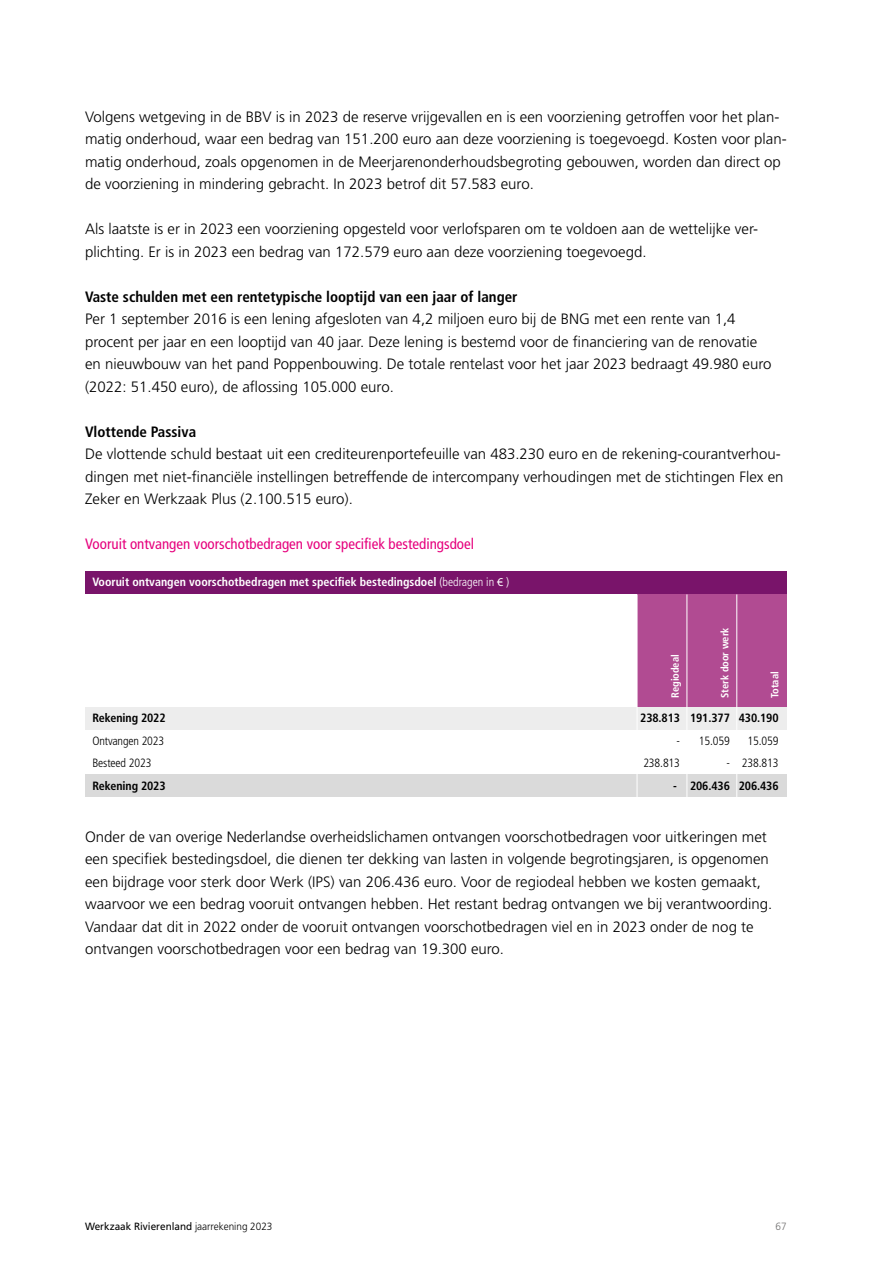
<style>
.page{position:relative;width:893px;height:1263px;background:#fff}
.page>*{position:absolute;margin:0;border:0;box-sizing:border-box;transform-origin:0 0}
.t1{font:300 15px/22.5px "Frutiger LT Std";color:#000}
.t2{font:700 condensed 15px "Frutiger LT Std";color:#000}
.t3{font:condensed 15px "Frutiger LT Std";color:#e6007d}
.t4{font:700 condensed 12px "Frutiger LT Std";color:#fff}
.t5{font:700 condensed 12px "Frutiger LT Std";letter-spacing:-.01em;color:#000}
.t6{font:300 condensed 12px "Frutiger LT Std";letter-spacing:-.01em;color:#000}
.t7{font:10.5px "Frutiger LT Std";color:#000;scale:.95 1}
.t8{font:700 condensed 10.5px "Frutiger LT Std";letter-spacing:-.005em;color:#fff}
.t9{font:300 10.5px "Frutiger LT Std";color:#706f6f;scale:.95 1}
.s1{font-weight:300}
.s2{font-family:"Myriad Pro";font-weight:400;font-stretch:normal}
</style>
<div class="page">
<div style="left:637px;top:593px;width:150px;height:24px;background:#b14b92"></div>
<div style="left:637px;top:617px;width:150px;height:24px;background:#b14b92"></div>
<div style="left:637px;top:641px;width:150px;height:24px;background:#b14b92"></div>
<div style="left:637px;top:665px;width:150px;height:42px;background:#b14b92"></div>
<div style="left:85px;top:572px;width:702px;height:22px;background:#79146a"></div>
<div style="left:85px;top:774px;width:702px;height:23px;background:#dadada"></div>
<div style="left:85px;top:707px;width:702px;height:22px;background:#ededed"></div>
<hr style="left:736px;top:594px;width:1px;height:209px;background:#fff">
<hr style="left:686px;top:594px;width:1px;height:209px;background:#fff">
<hr style="left:637px;top:594px;width:1px;height:209px;background:#fff">
<p class="t1" style="left:85px;top:105px;width:703px">Volgens wetgeving in de BBV is in 2023 de reserve vrijgevallen en is een voorziening getroffen voor het plan&shy;matig onderhoud, waar een bedrag van 151.200 euro aan deze voorziening is toegevoegd. Kosten voor plan&shy;matig onderhoud, zoals opgenomen in de Meerjarenonderhoudsbegroting gebouwen, worden dan direct op de voorziening in mindering gebracht. In 2023 betrof dit 57.583 euro.</p>
<p class="t1" style="left:85px;top:218px;width:675px">Als laatste is er in 2023 een voorziening opgesteld voor verlofsparen om te voldoen aan de wettelijke ver&shy;plichting. Er is in 2023 een bedrag van 172.579 euro aan deze voorziening toegevoegd.</p>
<p class="t2" style="left:85px;top:287px;width:434px">Vaste schulden met een rentetypische looptijd van een jaar of langer</p>
<p class="t1" style="left:85px;top:308px;width:688px">Per 1 september 2016 is een lening afgesloten van 4,2 miljoen euro bij de BNG met een rente van 1,4 procent per jaar en een looptijd van 40 jaar. Deze lening is bestemd voor de financiering van de renovatie en nieuwbouw van het pand Poppenbouwing. De totale rentelast voor het jaar 2023 bedraagt 49.980 euro (2022: 51.450 euro), de aflossing 105.000 euro.</p>
<p class="t2" style="left:85px;top:422px;width:113px">Vlottende Passiva</p>
<p class="t1" style="left:85px;top:443px;width:700px">De vlottende schuld bestaat uit een crediteurenportefeuille van 483.230 euro en de rekening-courantverhou&shy;dingen met niet-financiële instellingen betreffende de intercompany verhoudingen met de stichtingen Flex en<br>Zeker en Werkzaak Plus (2.100.515 euro).</p>
<p class="t3" style="left:85px;top:535px;width:391px">Vooruit ontvangen voorschotbedragen voor specifiek bestedingsdoel</p>
<p class="t4" style="left:92px;top:574px;width:418px">Vooruit ontvangen voorschotbedragen met specifiek bestedingsdoel <span class="s1">(bedragen in</span> <span class="s2">€</span> <span class="s1">)</span></p>
<p class="t8" style="left:669px;top:698px;width:45px;rotate:-90deg">Regiodeal</p>
<p class="t8" style="left:719px;top:698px;width:72px;rotate:-90deg">Sterk door werk</p>
<p class="t8" style="left:769px;top:698px;width:28px;rotate:-90deg">Totaal</p>
<p class="t5" style="left:92px;top:711px;width:75px">Rekening 2022</p>
<p class="t5" style="left:640px;top:711px;width:140px">238.813 191.377 430.190</p>
<p class="t6" style="left:92px;top:734px;width:73px">Ontvangen 2023</p>
<p class="t6" style="left:676px;top:734px;width:55px">- 15.059</p>
<p class="t6" style="left:747px;top:734px;width:33px">15.059</p>
<p class="t6" style="left:92px;top:756px;width:61px">Besteed 2023</p>
<p class="t6" style="left:643px;top:756px;width:38px">238.813</p>
<p class="t6" style="left:726px;top:756px;width:54px">- 238.813</p>
<p class="t5" style="left:92px;top:778px;width:75px">Rekening 2023</p>
<p class="t5" style="left:673px;top:778px;width:107px">- 206.436 206.436</p>
<p class="t1" style="left:85px;top:825px;width:689px">Onder de van overige Nederlandse overheidslichamen ontvangen voorschotbedragen voor uitkeringen met een specifiek bestedingsdoel, die dienen ter dekking van lasten in volgende begrotingsjaren, is opgenomen een bijdrage voor sterk door Werk (IPS) van 206.436 euro. Voor de regiodeal hebben we kosten gemaakt, waarvoor we een bedrag vooruit ontvangen hebben. Het restant bedrag ontvangen we bij verantwoording.<br>Vandaar dat dit in 2022 onder de vooruit ontvangen voorschotbedragen viel en in 2023 onder de nog te ontvangen voorschotbedragen voor een bedrag van 19.300 euro.</p>
<p class="t7" style="left:85px;top:1220px;width:199px">Werkzaak Rivierenland <span class="s1">jaarrekening 2023</span></p>
<p class="t9" style="left:776px;top:1220px;width:13px">67</p>
</div>
